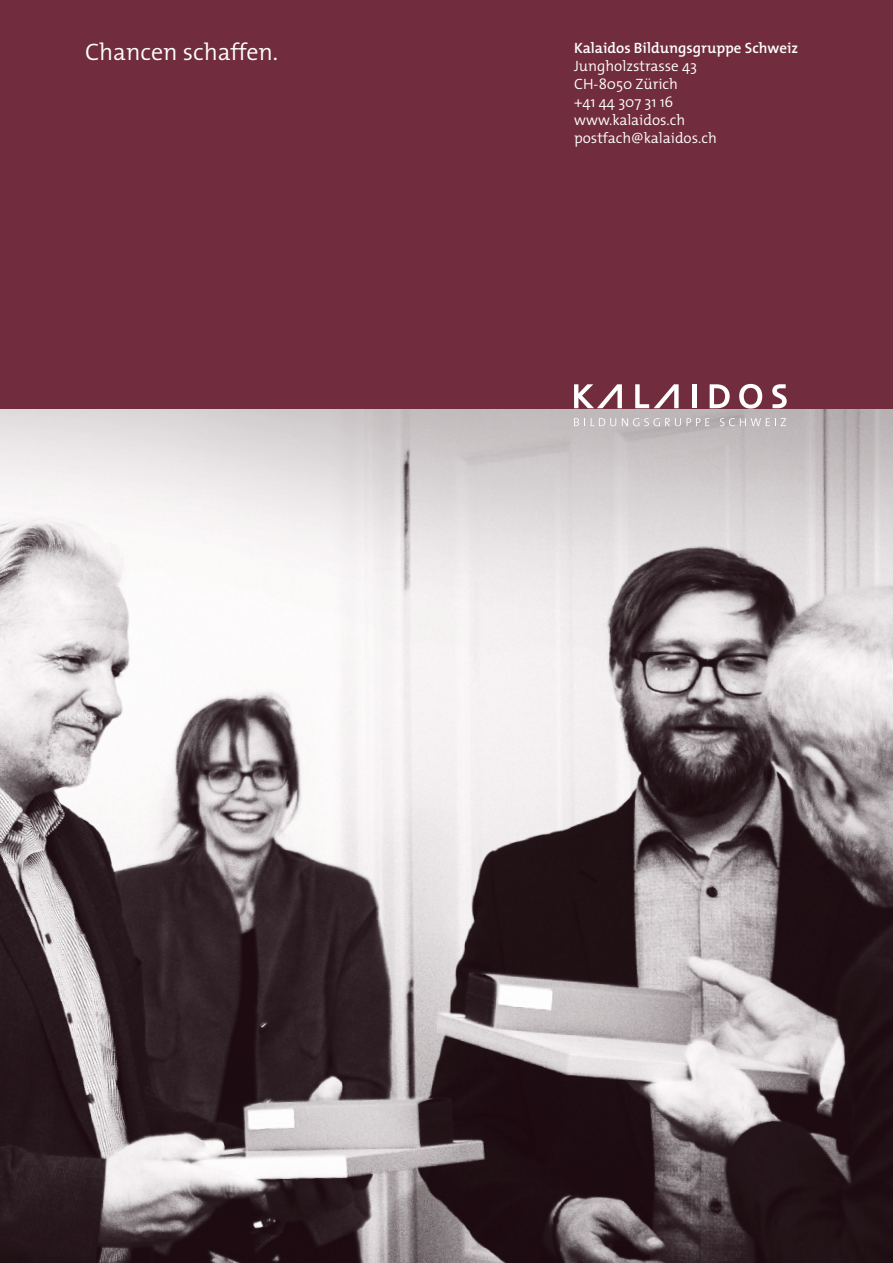
<style>
.page{position:relative;width:893px;height:1263px;background:#fff}
.page>*{position:absolute;margin:0;border:0;box-sizing:border-box;transform-origin:0 0}
.t1{font:300 24px "The Mix";color:#fff}
.t2{font:300 15px "The Mix";color:#fff}
.t3{font:600 15px "The Mix";color:#fff}
</style>
<div class="page">
<img style="left:0;top:408px;width:893px;height:855px">
<div style="left:0;top:0;width:893px;height:408px;background:#712d3e"></div>
<svg style="left:574px;top:418px;width:11px;height:8px"></svg>
<svg style="left:591px;top:418px;width:25px;height:8px"></svg>
<svg style="left:622px;top:418px;width:59px;height:8px"></svg>
<svg style="left:687px;top:418px;width:22px;height:8px"></svg>
<svg style="left:720px;top:418px;width:66px;height:8px"></svg>
<hr style="left:692px;top:384px;width:4px;height:24px;background:#fff">
<svg style="left:574px;top:384px;width:48px;height:24px"></svg>
<svg style="left:772px;top:384px;width:15px;height:24px"></svg>
<svg style="left:635px;top:384px;width:44px;height:24px"></svg>
<svg style="left:710px;top:384px;width:20px;height:24px"></svg>
<svg style="left:739px;top:384px;width:23px;height:25px"></svg>
<p class="t1" style="left:85px;top:32px;width:195px">Chancen schaffen.</p>
<p class="t3" style="left:574px;top:36px;width:226px">Kalaidos Bildungsgruppe Schweiz</p>
<p class="t2" style="left:574px;top:54px;width:125px">Jungholzstrasse 43</p>
<p class="t2" style="left:574px;top:72px;width:105px">CH-8050 Zürich</p>
<p class="t2" style="left:574px;top:90px;width:100px">+41 44 307 31 16</p>
<p class="t2" style="left:574px;top:108px;width:113px">www.kalaidos.ch</p>
<p class="t2" style="left:574px;top:126px;width:144px">postfach@kalaidos.ch</p>
</div>
